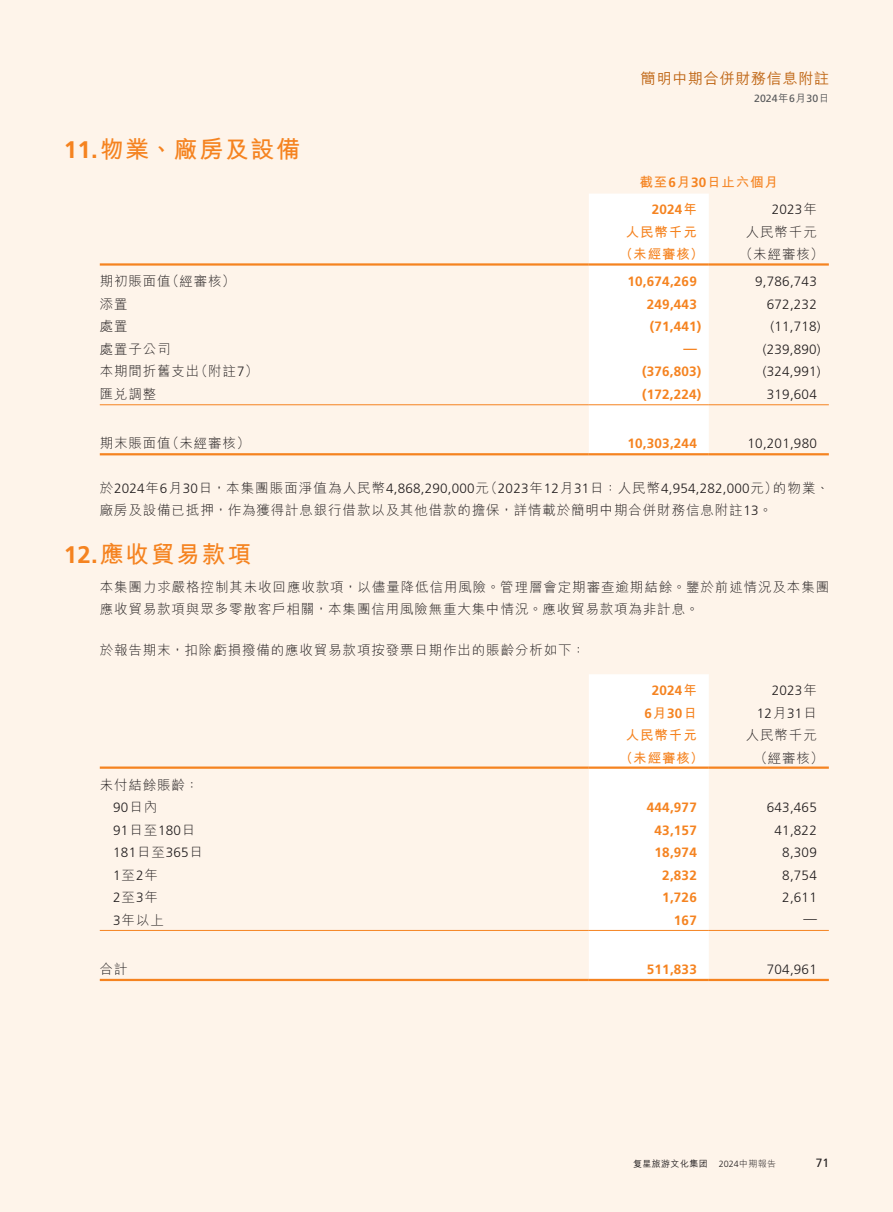
<style>
.page{position:relative;width:893px;height:1212px;background:#fff}
.page>*{position:absolute;margin:0;border:0;box-sizing:border-box;transform-origin:0 0}
._03_H1{font:700 24px "M Hei HK";letter-spacing:.065em;color:#f58320}
.t1{font:500 15px "M Hei HK";letter-spacing:.05em;color:#c06716}
._01_Body_Text{font:300 13.5px/22.5px "M Hei HK";letter-spacing:.065em;color:#231f20}
._01_Body_Text-2{font:300 13.5px/22.5px "Frutiger LT Std";letter-spacing:.015em;color:#231f20;text-align:right}
._01_Body_Text-3{font:700 13.5px/22.5px "Frutiger LT Std";letter-spacing:.015em;color:#f58320;text-align:center}
._15_Table_Stub{font:300 13.5px "M Hei HK";letter-spacing:.065em;color:#231f20}
._01_Body_Text-4{font:700 13.5px "M Hei HK";letter-spacing:.065em;color:#f58320}
._15_Table_Stub-2{font:300 13.5px "Frutiger LT Std";letter-spacing:.015em;color:#231f20}
.t2{font:12px "Frutiger LT Std";color:#231f20}
.t3{font:10.5px "Frutiger LT Std";color:#57585a}
.t4{font:500 9px "M Hei HKS";letter-spacing:.045em;color:#231f20}
.s1{font-family:"Frutiger LT Std"}
.s2{font-family:"M Hei HK";font-weight:500}
.s3{font-family:"M Hei HK"}
.s4{font-family:"Frutiger LT Std";font-weight:300}
.s5{font-family:"M Hei HK";font-weight:300}
</style>
<div class="page">
<div style="left:3px;top:0;width:890px;height:1212px;background:#fef4ea"></div>
<hr style="left:0;top:0;width:3px;height:1212px;background:#fef4ea">
<div style="left:589px;top:194px;width:120px;height:259px;background:#fff"></div>
<hr style="left:100px;top:263px;width:489px;height:3px;background:#f58320">
<hr style="left:589px;top:263px;width:120px;height:3px;background:#f58320">
<hr style="left:709px;top:263px;width:120px;height:3px;background:#f58320">
<hr style="left:100px;top:404px;width:489px;height:1px;background:#f58320">
<hr style="left:589px;top:404px;width:120px;height:1px;background:#f58320">
<hr style="left:709px;top:404px;width:120px;height:1px;background:#f58320">
<hr style="left:100px;top:453px;width:489px;height:2px;background:#f58320">
<hr style="left:589px;top:453px;width:120px;height:2px;background:#f58320">
<hr style="left:709px;top:453px;width:120px;height:2px;background:#f58320">
<div style="left:589px;top:674px;width:120px;height:305px;background:#fff"></div>
<hr style="left:100px;top:766px;width:489px;height:3px;background:#f58320">
<hr style="left:589px;top:766px;width:120px;height:3px;background:#f58320">
<hr style="left:709px;top:766px;width:120px;height:3px;background:#f58320">
<hr style="left:100px;top:930px;width:489px;height:1px;background:#f58320">
<hr style="left:589px;top:930px;width:120px;height:1px;background:#f58320">
<hr style="left:709px;top:930px;width:120px;height:1px;background:#f58320">
<hr style="left:100px;top:979px;width:489px;height:2px;background:#f58320">
<hr style="left:589px;top:979px;width:120px;height:2px;background:#f58320">
<hr style="left:709px;top:979px;width:120px;height:2px;background:#f58320">
<p class="_03_H1" style="left:64px;top:131px;width:238px"><span class="s1">11.</span> 物業、廠房及設備</p>
<p class="t1" style="left:641px;top:67px;width:190px">簡明中期合併財務信息附註</p>
<p class="t3" style="left:754px;top:92px;width:76px">2024<span class="s2">年</span>6<span class="s2">月</span>30<span class="s2">日</span></p>
<p class="_01_Body_Text-4" style="left:640px;top:173px;width:140px">截至<span class="s1">6</span>月<span class="s1">30</span>日止六個月</p>
<p class="_01_Body_Text-3" style="left:652px;top:198px;width:46px">2024<span class="s3">年</span></p>
<p class="_01_Body_Text-2" style="left:772px;top:199px;width:46px">2023<span class="s3">年</span></p>
<p class="_01_Body_Text-4" style="left:626px;top:222px;width:72px">人民幣千元</p>
<p class="_01_Body_Text" style="left:746px;top:220px;width:72px">人民幣千元</p>
<p class="_01_Body_Text-4" style="left:620px;top:245px;width:85px">（未經審核）</p>
<p class="_01_Body_Text" style="left:740px;top:243px;width:85px">（未經審核）</p>
<p class="_15_Table_Stub" style="left:100px;top:272px;width:137px">期初賬面值（經審核）</p>
<p class="_01_Body_Text-3" style="left:628px;top:270px;width:71px">10,674,269</p>
<p class="_01_Body_Text-2" style="left:755px;top:271px;width:63px">9,786,743</p>
<p class="_15_Table_Stub" style="left:100px;top:294px;width:29px">添置</p>
<p class="_01_Body_Text-3" style="left:647px;top:293px;width:51px">249,443</p>
<p class="_01_Body_Text-2" style="left:767px;top:293px;width:51px">672,232</p>
<p class="_15_Table_Stub" style="left:100px;top:317px;width:29px">處置</p>
<p class="_01_Body_Text-3" style="left:650px;top:315px;width:53px">(71,441)</p>
<p class="_01_Body_Text-2" style="left:770px;top:316px;width:52px">(11,718)</p>
<p class="_15_Table_Stub" style="left:100px;top:339px;width:72px">處置子公司</p>
<p class="_01_Body_Text-3" style="left:683px;top:337px;width:15px">—</p>
<p class="_01_Body_Text-2" style="left:763px;top:338px;width:59px">(239,890)</p>
<p class="_15_Table_Stub" style="left:100px;top:362px;width:160px">本期間折舊支出（附註<span class="s1">7</span>）</p>
<p class="_01_Body_Text-3" style="left:642px;top:360px;width:61px">(376,803)</p>
<p class="_01_Body_Text-2" style="left:763px;top:361px;width:59px">(324,991)</p>
<p class="_15_Table_Stub" style="left:100px;top:384px;width:58px">匯兌調整</p>
<p class="_01_Body_Text-3" style="left:642px;top:383px;width:61px">(172,224)</p>
<p class="_01_Body_Text-2" style="left:767px;top:383px;width:51px">319,604</p>
<p class="_15_Table_Stub" style="left:100px;top:434px;width:152px">期末賬面值（未經審核）</p>
<p class="_01_Body_Text-3" style="left:628px;top:432px;width:71px">10,303,244</p>
<p class="_01_Body_Text-2" style="left:748px;top:433px;width:71px">10,201,980</p>
<p class="_01_Body_Text" style="left:100px;top:476px;width:731px">於<span class="s1">2024</span>年<span class="s1">6</span>月<span class="s1">30</span>日，本集團賬面淨值為人民幣<span class="s1">4,868,290,000</span>元（<span class="s1">2023</span>年<span class="s1">12</span>月<span class="s1">31</span>日：人民幣<span class="s1">4,954,282,000</span>元）的物業、廠房及設備已抵押，作為獲得計息銀行借款以及其他借款的擔保，詳情載於簡明中期合併財務信息附註<span class="s1">13</span>。</p>
<p class="_03_H1" style="left:64px;top:537px;width:189px"><span class="s1">12.</span> 應收貿易款項</p>
<p class="_01_Body_Text" style="left:100px;top:575px;width:731px">本集團力求嚴格控制其未收回應收款項，以儘量降低信用風險。管理層會定期審查逾期結餘。鑒於前述情況及本集團應收貿易款項與眾多零散客戶相關，本集團信用風險無重大集中情況。應收貿易款項為非計息。</p>
<p class="_01_Body_Text" style="left:100px;top:638px;width:487px">於報告期末，扣除虧損撥備的應收貿易款項按發票日期作出的賬齡分析如下：</p>
<p class="_01_Body_Text-3" style="left:644px;top:679px;width:54px">2024<span class="s3">年<br></span>6<span class="s3">月</span>30<span class="s3">日</span></p>
<p class="_01_Body_Text-2" style="left:757px;top:679px;width:61px">2023<span class="s3">年<br></span>12<span class="s3">月</span>31<span class="s3">日</span></p>
<p class="_01_Body_Text-4" style="left:626px;top:725px;width:72px">人民幣千元</p>
<p class="_01_Body_Text" style="left:746px;top:723px;width:72px">人民幣千元</p>
<p class="_01_Body_Text-4" style="left:620px;top:748px;width:85px">（未經審核）</p>
<p class="_01_Body_Text" style="left:754px;top:746px;width:71px">（經審核）</p>
<p class="_15_Table_Stub" style="left:100px;top:775px;width:101px">未付結餘賬齡：</p>
<p class="_15_Table_Stub-2" style="left:113px;top:800px;width:45px">90<span class="s3">日內</span></p>
<p class="_01_Body_Text-3" style="left:647px;top:796px;width:51px">444,977</p>
<p class="_01_Body_Text-2" style="left:767px;top:796px;width:51px">643,465</p>
<p class="_15_Table_Stub-2" style="left:113px;top:822px;width:84px">91<span class="s3">日至</span>180<span class="s3">日</span></p>
<p class="_01_Body_Text-3" style="left:655px;top:819px;width:44px">43,157</p>
<p class="_01_Body_Text-2" style="left:775px;top:819px;width:44px">41,822</p>
<p class="_15_Table_Stub-2" style="left:113px;top:845px;width:91px">181<span class="s3">日至</span>365<span class="s3">日</span></p>
<p class="_01_Body_Text-3" style="left:655px;top:841px;width:44px">18,974</p>
<p class="_01_Body_Text-2" style="left:782px;top:841px;width:36px">8,309</p>
<p class="_15_Table_Stub-2" style="left:113px;top:867px;width:46px">1<span class="s3">至</span>2<span class="s3">年</span></p>
<p class="_01_Body_Text-3" style="left:662px;top:864px;width:36px">2,832</p>
<p class="_01_Body_Text-2" style="left:782px;top:864px;width:36px">8,754</p>
<p class="_15_Table_Stub-2" style="left:113px;top:890px;width:46px">2<span class="s3">至</span>3<span class="s3">年</span></p>
<p class="_01_Body_Text-3" style="left:662px;top:886px;width:36px">1,726</p>
<p class="_01_Body_Text-2" style="left:782px;top:886px;width:36px">2,611</p>
<p class="_15_Table_Stub" style="left:113px;top:910px;width:52px"><span class="s1">3</span>年以上</p>
<p class="_01_Body_Text-3" style="left:674px;top:909px;width:24px">167</p>
<p class="_01_Body_Text-2" style="left:803px;top:907px;width:15px">—</p>
<p class="_15_Table_Stub" style="left:100px;top:960px;width:29px">合計</p>
<p class="_01_Body_Text-3" style="left:647px;top:958px;width:51px">511,833</p>
<p class="_01_Body_Text-2" style="left:767px;top:958px;width:51px">704,961</p>
<p class="t4" style="left:633px;top:1157px;width:145px">复星旅游文化集團 <span class="s4">2024</span><span class="s5">中期報告</span></p>
<p class="t2" style="left:816px;top:1156px;width:15px">71</p>
</div>
